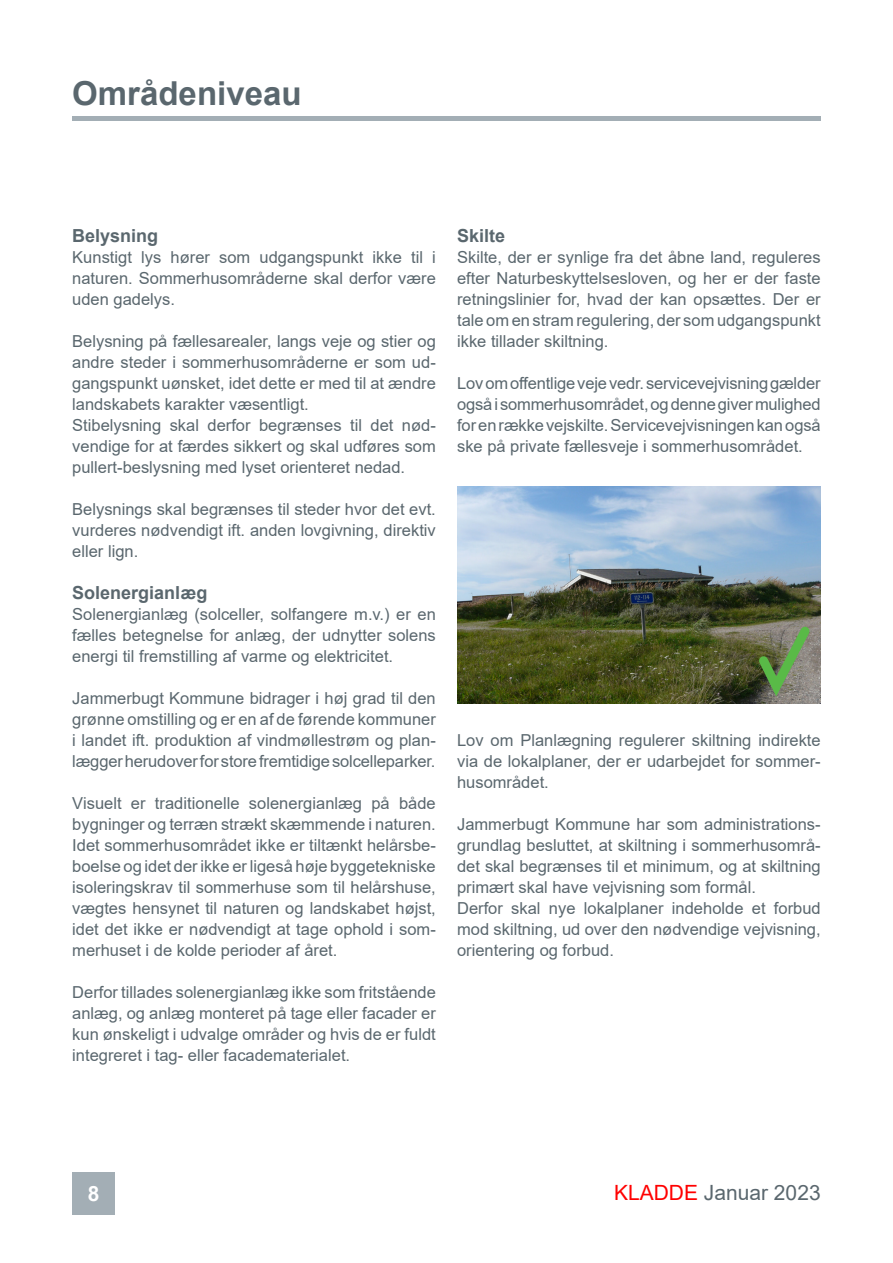
<style>
.page{position:relative;width:893px;height:1263px;background:#fff}
.page>*{position:absolute;margin:0;border:0;box-sizing:border-box;transform-origin:0 0}
.t1{font:700 33px "Arial";color:#5a676e}
.t2{font:21px "Arial";color:#5a676e}
.t3{font:700 21px "Arial";color:#fff}
._11p-fed{font:700 18px "Arial";color:#5a676e}
._11p-ordin_FFFFFC3_FFFFFA6r{font:16.5px/21px "Arial";color:#5a676e;text-align:justify}
.s1{color:#f00}
</style>
<div class="page">
<img style="left:457px;top:486px;width:364px;height:217px">
<svg style="left:751px;top:619px;width:66px;height:85px;background:#737f61"></svg>
<hr style="left:72px;top:116px;width:749px;height:4px;background:#a3aeb5">
<div style="left:72px;top:1172px;width:43px;height:42px;background:#a3aeb5"></div>
<h1 class="t1" style="left:72px;top:70px;width:231px">Områdeniveau</h1>
<p class="_11p-fed" style="left:72px;top:223px;width:88px">Belysning</p>
<p class="_11p-ordin_FFFFFC3_FFFFFA6r" style="left:72px;top:247px;width:365px">Kunstigt lys hører som udgangspunkt ikke til i naturen. Sommerhusområderne skal derfor være uden gadelys.</p>
<p class="_11p-ordin_FFFFFC3_FFFFFA6r" style="left:72px;top:331px;width:365px">Belysning på fællesarealer, langs veje og stier og andre steder i sommerhusområderne er som ud&shy;gangspunkt uønsket, idet dette er med til at ændre landskabets karakter væsentligt.</p>
<p class="_11p-ordin_FFFFFC3_FFFFFA6r" style="left:72px;top:415px;width:365px">Stibelysning skal derfor begrænses til det nød&shy;vendige for at færdes sikkert og skal udføres som pullert-beslysning med lyset orienteret nedad.</p>
<p class="_11p-ordin_FFFFFC3_FFFFFA6r" style="left:72px;top:499px;width:365px">Belysnings skal begrænses til steder hvor det evt. vurderes nødvendigt ift. anden lovgivning, direktiv eller lign.</p>
<p class="_11p-fed" style="left:72px;top:580px;width:137px">Solenergianlæg</p>
<p class="_11p-ordin_FFFFFC3_FFFFFA6r" style="left:72px;top:604px;width:365px">Solenergianlæg (solceller, solfangere m.v.) er en fælles betegnelse for anlæg, der udnytter solens energi til fremstilling af varme og elektricitet.</p>
<p class="_11p-ordin_FFFFFC3_FFFFFA6r" style="left:72px;top:688px;width:365px">Jammerbugt Kommune bidrager i høj grad til den grønne omstilling og er en af de førende kommuner i landet ift. produktion af vindmøllestrøm og plan&shy;lægger herudover for store fremtidige solcelleparker.</p>
<p class="_11p-ordin_FFFFFC3_FFFFFA6r" style="left:72px;top:793px;width:365px">Visuelt er traditionelle solenergianlæg på både bygninger og terræn strækt skæmmende i naturen.</p>
<p class="_11p-ordin_FFFFFC3_FFFFFA6r" style="left:72px;top:835px;width:365px">Idet sommerhusområdet ikke er tiltænkt helårsbe&shy;boelse og idet der ikke er ligeså høje byggetekniske isoleringskrav til sommerhuse som til helårshuse, vægtes hensynet til naturen og landskabet højst, idet det ikke er nødvendigt at tage ophold i som&shy;merhuset i de kolde perioder af året.</p>
<p class="_11p-ordin_FFFFFC3_FFFFFA6r" style="left:72px;top:982px;width:365px">Derfor tillades solenergianlæg ikke som fritstående anlæg, og anlæg monteret på tage eller facader er kun ønskeligt i udvalge områder og hvis de er fuldt integreret i tag- eller facadematerialet.</p>
<p class="_11p-fed" style="left:457px;top:223px;width:50px">Skilte</p>
<p class="_11p-ordin_FFFFFC3_FFFFFA6r" style="left:457px;top:247px;width:365px">Skilte, der er synlige fra det åbne land, reguleres efter Naturbeskyttelsesloven, og her er der faste retningslinier for, hvad der kan opsættes. Der er tale om en stram regulering, der som udgangspunkt ikke tillader skiltning.</p>
<p class="_11p-ordin_FFFFFC3_FFFFFA6r" style="left:457px;top:373px;width:365px">Lov om offentlige veje vedr. servicevejvisning gælder også i sommerhusområdet, og denne giver mulighed for en række vejskilte. Servicevejvisningen kan også ske på private fællesveje i sommerhusområdet.</p>
<p class="_11p-ordin_FFFFFC3_FFFFFA6r" style="left:457px;top:730px;width:365px">Lov om Planlægning regulerer skiltning indirekte via de lokalplaner, der er udarbejdet for sommer&shy;husområdet.</p>
<p class="_11p-ordin_FFFFFC3_FFFFFA6r" style="left:457px;top:814px;width:365px">Jammerbugt Kommune har som administrations&shy;grundlag besluttet, at skiltning i sommerhusområ&shy;det skal begrænses til et minimum, og at skiltning primært skal have vejvisning som formål.</p>
<p class="_11p-ordin_FFFFFC3_FFFFFA6r" style="left:457px;top:898px;width:365px">Derfor skal nye lokalplaner indeholde et forbud mod skiltning, ud over den nødvendige vejvisning, orientering og forbud.</p>
<p class="t3" style="left:88px;top:1179px;width:13px">8</p>
<p class="t2" style="left:614px;top:1178px;width:208px"><span class="s1">KLADDE</span> Januar 2023</p>
</div>
